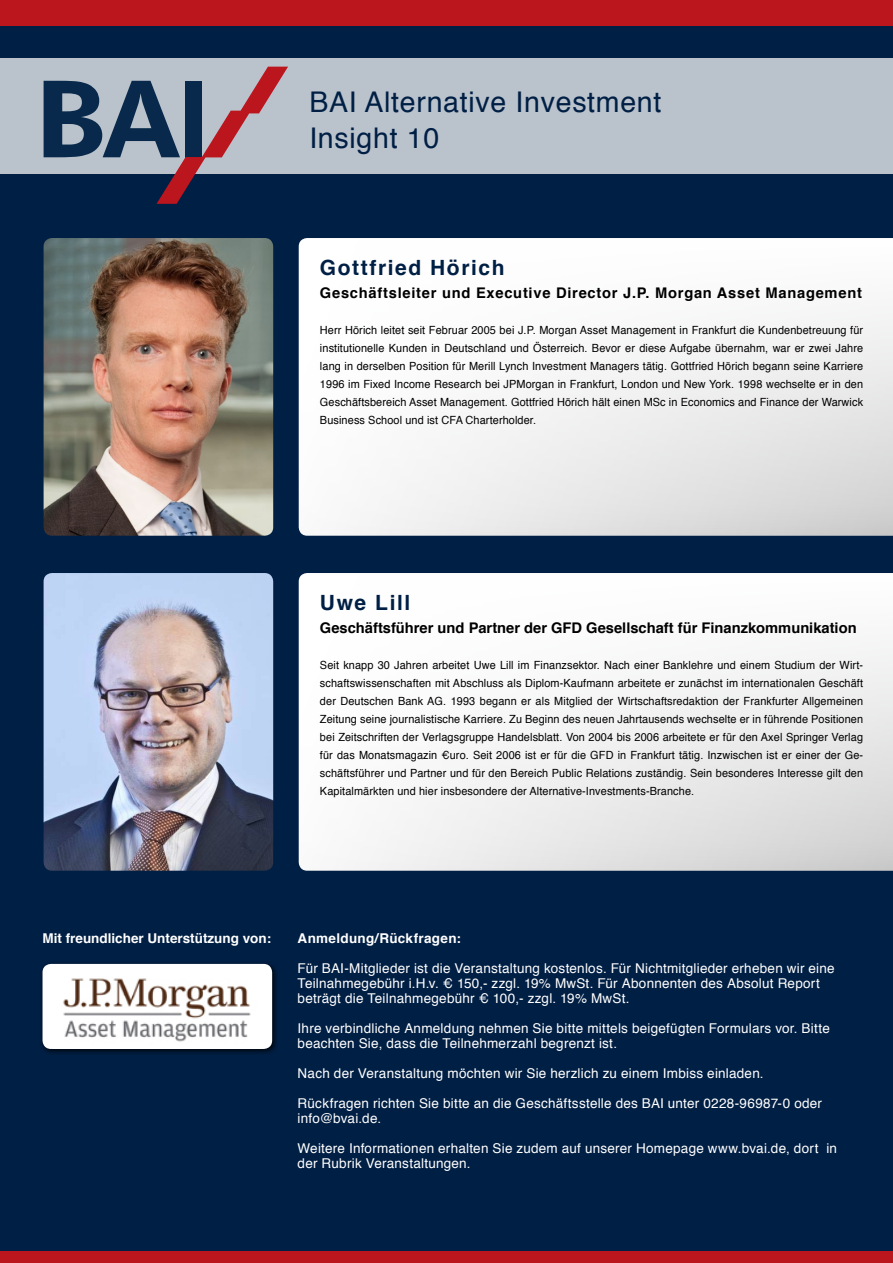
<style>
.page{position:relative;width:893px;height:1263px;background:#fff}
.page>*{position:absolute;margin:0;border:0;box-sizing:border-box;transform-origin:0 0}
.t1{font:28.5px/36px "Helvetica";letter-spacing:.025em;color:#001f44}
.t2{font:700 21px "Helvetica";letter-spacing:.075em;color:#001f44}
.t3{font:700 14.7px "Helvetica";color:#000}
.t4{font:700 14.7px "Helvetica";letter-spacing:.05em;color:#000}
.t5{font:13.5px/15px "Helvetica";letter-spacing:.015em;color:#fff}
.t6{font:700 13.5px "Helvetica";color:#fff}
.t7{font:700 13.5px "Helvetica";letter-spacing:.02em;color:#fff}
.t8{font:11.25px/18px "Helvetica";letter-spacing:.01em;color:#000;text-align:justify}
</style>
<div class="page">
<div style="left:0;top:39px;width:893px;height:1216px;background:#001f44"></div>
<div style="left:0;top:0;width:893px;height:51px;background:#001f44"></div>
<div style="left:0;top:1251px;width:893px;height:12px;background:#bb151e"></div>
<div style="left:0;top:0;width:893px;height:26px;background:#bb151e"></div>
<div style="left:0;top:58px;width:893px;height:116px;background:#bac2cc"></div>
<svg style="left:44px;top:67px;width:244px;height:137px"></svg>
<div style="left:39px;top:961px;width:239px;height:94px;background:#000;opacity:.75"></div>
<div style="left:43px;top:964px;width:229px;height:85px;background:#fff;border-radius:9px"></div>
<img style="left:63px;top:978px;width:188px;height:64px">
<svg style="left:299px;top:238px;width:594px;height:298px;background:#f2f2f2"></svg>
<img style="left:44px;top:238px;width:229px;height:298px">
<svg style="left:299px;top:573px;width:594px;height:298px;background:#f2f2f2"></svg>
<img style="left:44px;top:573px;width:229px;height:298px">
<h1 class="t1" style="left:309px;top:85px;width:354px">BAI Alternative Investment<br>Insight 10</h1>
<h2 class="t2" style="left:320px;top:251px;width:186px">Gottfried Hörich</h2>
<h3 class="t4" style="left:320px;top:280px;width:543px">Geschäftsleiter und Executive Director J.P. Morgan Asset Management</h3>
<p class="t8" style="left:320px;top:321px;width:545px">Herr Hörich leitet seit Februar 2005 bei J.P. Morgan Asset Management in Frankfurt die Kundenbetreuung für institutionelle Kunden in Deutschland und Österreich. Bevor er diese Aufgabe übernahm, war er zwei Jahre lang in derselben Position für Merill Lynch Investment Managers tätig. Gottfried Hörich begann seine Karriere 1996 im Fixed Income Research bei JPMorgan in Frankfurt, London und New York. 1998 wechselte er in den Geschäftsbereich Asset Management. Gottfried Hörich hält einen MSc in Economics and Finance der Warwick Business School und ist CFA Charterholder.</p>
<h2 class="t2" style="left:320px;top:586px;width:92px">Uwe Lill</h2>
<h3 class="t3" style="left:320px;top:615px;width:538px">Geschäftsführer und Partner der GFD Gesellschaft für Finanzkommunikation</h3>
<p class="t8" style="left:320px;top:656px;width:545px">Seit knapp 30 Jahren arbeitet Uwe Lill im Finanzsektor. Nach einer Banklehre und einem Studium der Wirt&shy;schaftswissenschaften mit Abschluss als Diplom-Kaufmann arbeitete er zunächst im internationalen Geschäft der Deutschen Bank AG. 1993 begann er als Mitglied der Wirtschaftsredaktion der Frankfurter Allgemeinen Zeitung seine journalistische Karriere. Zu Beginn des neuen Jahrtausends wechselte er in führende Positionen bei Zeitschriften der Verlagsgruppe Handelsblatt. Von 2004 bis 2006 arbeitete er für den Axel Springer Verlag für das Monatsmagazin €uro. Seit 2006 ist er für die GFD in Frankfurt tätig. Inzwischen ist er einer der Ge&shy;schäftsführer und Partner und für den Bereich Public Relations zuständig. Sein besonderes Interesse gilt den Kapitalmärkten und hier insbesondere der Alternative-Investments-Branche.</p>
<p class="t6" style="left:43px;top:927px;width:230px">Mit freundlicher Unterstützung von:</p>
<p class="t7" style="left:298px;top:927px;width:165px">Anmeldung/Rückfragen:</p>
<p class="t5" style="left:298px;top:961px;width:539px">Für BAI-Mitglieder ist die Veranstaltung kostenlos. Für Nichtmitglieder erheben wir eine<br>Teilnahmegebühr i.H.v. € 150,- zzgl. 19% MwSt. Für Abonnenten des Absolut Report beträgt die Teilnahmegebühr € 100,- zzgl. 19% MwSt.</p>
<p class="t5" style="left:298px;top:1021px;width:534px">Ihre verbindliche Anmeldung nehmen Sie bitte mittels beigefügten Formulars vor. Bitte beachten Sie, dass die Teilnehmerzahl begrenzt ist.</p>
<p class="t5" style="left:298px;top:1066px;width:468px">Nach der Veranstaltung möchten wir Sie herzlich zu einem Imbiss einladen.</p>
<p class="t5" style="left:298px;top:1096px;width:526px">Rückfragen richten Sie bitte an die Geschäftsstelle des BAI unter 0228-96987-0 oder info@bvai.de.</p>
<p class="t5" style="left:298px;top:1141px;width:541px">Weitere Informationen erhalten Sie zudem auf unserer Homepage www.bvai.de, dort in der Rubrik Veranstaltungen.</p>
</div>
